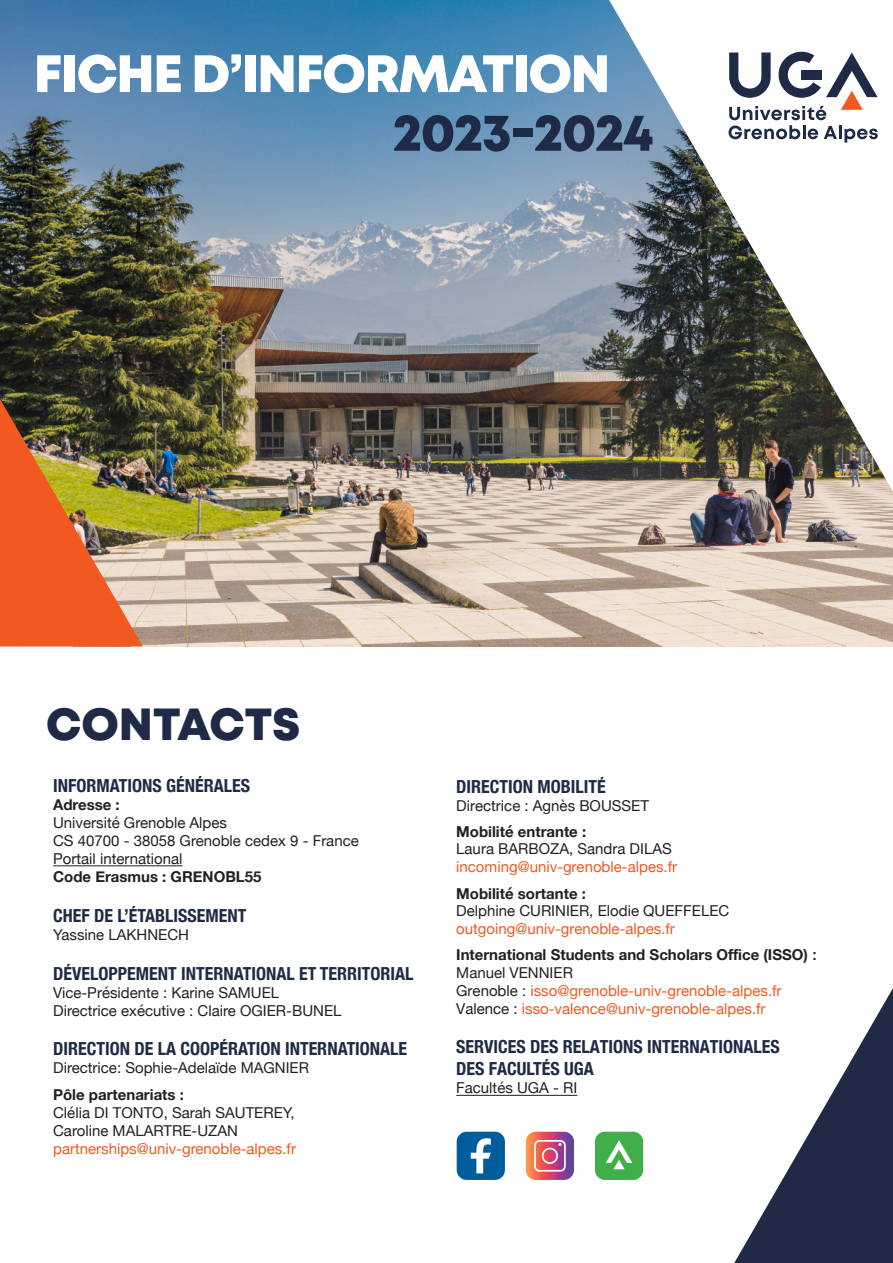
<style>
.page{position:relative;width:893px;height:1263px;background:#fff}
.page>*{position:absolute;margin:0;border:0;box-sizing:border-box;transform-origin:0 0}
.t1{font:800 52.5px "Mont";letter-spacing:-.03em;color:#fff}
.t2{font:800 52.5px "Mont";letter-spacing:-.03em;color:#1f2b46}
.t3{font:800 45px "Mont";color:#1f2b46}
.t4{font:700 condensed 18px/21.6px "Helvetica Neue";color:#1f2b46}
.t5{font:15px/18px "Helvetica Neue";color:#231f20}
.t6{font:15px/17.9px "Helvetica Neue";color:#f15921}
.t7{font:700 15px/26.5px "Helvetica Neue";color:#231f20}
.s1{font-weight:400;color:#f15921}
.s2{font-family:"Arial"}
.s3{color:#231f20}
</style>
<div class="page">
<hr style="left:53px;top:865px;width:130px;height:1px;background:#231f20">
<hr style="left:456px;top:1095px;width:121px;height:1px;background:#231f20">
<div style="left:457px;top:1132px;width:48px;height:48px;background:#005d9c;border-radius:10px"></div>
<svg style="left:471px;top:1138px;width:20px;height:35px"></svg>
<div style="left:595px;top:1132px;width:48px;height:48px;background:#40ae49;border-radius:10px"></div>
<svg style="left:606px;top:1140px;width:26px;height:29px"></svg>
<svg style="left:526px;top:1132px;width:48px;height:48px;background:#cb6e85"></svg>
<img style="left:0;top:0;width:893px;height:646px">
<svg style="left:734px;top:988px;width:159px;height:275px"></svg>
<img style="left:0;top:399px;width:143px;height:247px">
<img style="left:609px;top:0;width:284px;height:492px">
<svg style="left:729px;top:48px;width:149px;height:95px"></svg>
<h1 class="t1" style="left:34px;top:39px;width:578px">FICHE D’INFORMATION</h1>
<h1 class="t2" style="left:393px;top:98px;width:263px">2023-2024</h1>
<h2 class="t3" style="left:46px;top:694px;width:256px">CONTACTS</h2>
<p class="t4" style="left:53px;top:774px;width:198px">INFORMATIONS GÉNÉRALES</p>
<p class="t7" style="left:53px;top:792px;width:68px">Adresse :</p>
<p class="t5" style="left:53px;top:815px;width:307px">Université Grenoble Alpes<br>CS 40700 - 38058 Grenoble cedex 9 - France<br>Portail international</p>
<p class="t7" style="left:53px;top:864px;width:210px">Code Erasmus : GRENOBL55</p>
<p class="t4" style="left:53px;top:903px;width:195px">CHEF DE L’ÉTABLISSEMENT</p>
<p class="t5" style="left:53px;top:926px;width:137px">Yassine LAKHNECH</p>
<p class="t4" style="left:53px;top:961px;width:362px">DÉVELOPPEMENT INTERNATIONAL ET TERRITORIAL</p>
<p class="t5" style="left:53px;top:984px;width:290px">Vice-Présidente : Karine SAMUEL<br>Directrice exécutive : Claire OGIER-BUNEL</p>
<p class="t4" style="left:53px;top:1037px;width:356px">DIRECTION DE LA COOPÉRATION INTERNATIONALE</p>
<p class="t5" style="left:53px;top:1060px;width:257px">Directrice: Sophie-Adelaïde MAGNIER</p>
<p class="t7" style="left:53px;top:1081px;width:132px">Pôle partenariats :</p>
<p class="t5" style="left:53px;top:1104px;width:243px">Clélia DI TONTO, Sarah SAUTEREY,<br>Caroline MALARTRE-UZAN</p>
<p class="t6" style="left:53px;top:1140px;width:244px">partnerships@univ-grenoble-alpes.fr</p>
<p class="t4" style="left:456px;top:774px;width:151px">DIRECTION MOBILITÉ</p>
<p class="t5" style="left:456px;top:797px;width:194px">Directrice : Agnès BOUSSET</p>
<p class="t7" style="left:456px;top:819px;width:131px">Mobilité entrante :</p>
<p class="t5" style="left:456px;top:841px;width:217px">Laura BARBOZA, Sandra DILAS</p>
<p class="t6" style="left:456px;top:859px;width:222px">incoming@univ-grenoble-alpes.fr</p>
<p class="t7" style="left:456px;top:880px;width:131px">Mobilité sortante :</p>
<p class="t5" style="left:456px;top:903px;width:275px">Delphine CURINIER, Elodie QUEFFELEC</p>
<p class="t7" style="left:456px;top:916px;width:362px"><span class="s1">outgoing@univ-grenoble-alpes.fr<br></span>International Students and Scholars O<span class="s2">ff</span>ice (ISSO) <span class="s2">:</span></p>
<p class="t6" style="left:456px;top:964px;width:327px"><span class="s3">Manuel VENNIER<br>Grenoble :</span> isso@grenoble-univ-grenoble-alpes.fr<br><span class="s3">Valence :</span> isso-valence@univ-grenoble-alpes.fr</p>
<p class="t4" style="left:456px;top:1035px;width:325px">SERVICES DES RELATIONS INTERNATIONALES<br>DES FACULTÉS UGA</p>
<p class="t5" style="left:456px;top:1079px;width:123px">Facultés UGA - RI</p>
</div>
